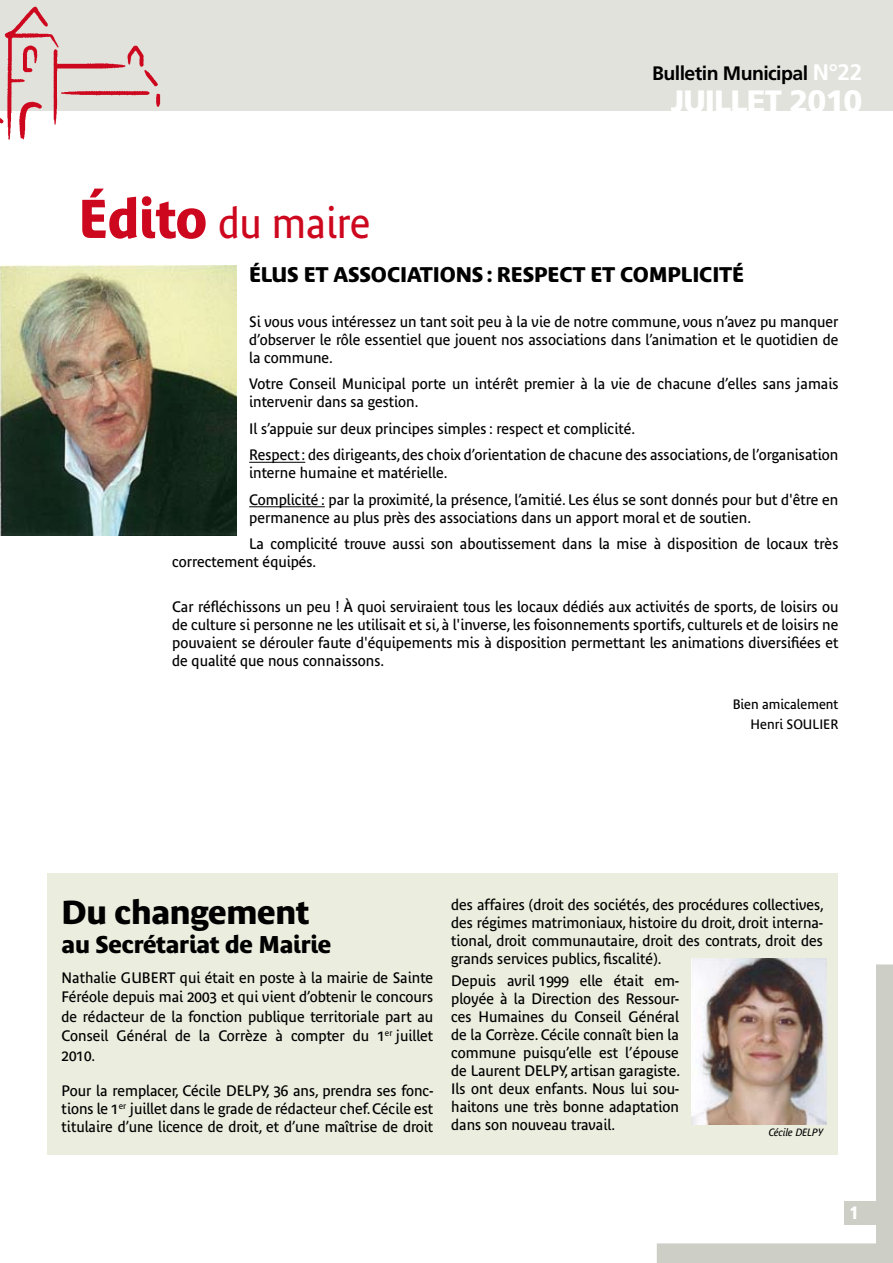
<style>
.page{position:relative;width:893px;height:1263px;background:#fff}
.page>*{position:absolute;margin:0;border:0;box-sizing:border-box;transform-origin:0 0}
.t1{font:42px "Bienvenue";color:#cd071e;scale:.95 1}
.t2{font:700 33px "Bienvenue";letter-spacing:-.01em;color:#000}
.t3{font:900 30.9px "Frutiger";letter-spacing:-.03em;color:#fff}
.t4{font:700 24px "Bienvenue";letter-spacing:-.01em;color:#000}
.t5{font:700 21px "Bienvenue";letter-spacing:-.01em;color:#000}
.t6{font:700 19.5px "Frutiger";letter-spacing:-.03em;color:#000}
.t7{font:900 condensed 18px "Frutiger";color:#fff}
.t8{font:15px/18px "Bienvenue";color:#000;text-align:justify}
.t9{font:13.5px/20.4px "Bienvenue";color:#000;text-align:right}
.t10{font:italic 10.5px "Bienvenue";color:#000}
.s1{font-size:22.5px;color:#fff}
.s2{font-weight:700;font-size:54px}
</style>
<div class="page">
<div style="left:47px;top:873px;width:791px;height:281px;background:#ebeddf"></div>
<div style="left:0;top:0;width:893px;height:111px;background:#e1e2dc"></div>
<img style="left:0;top:6px;width:161px;height:134px">
<svg style="left:657px;top:964px;width:236px;height:299px"></svg>
<hr style="left:249px;top:462px;width:56px;height:1px;background:#000">
<hr style="left:249px;top:506px;width:76px;height:1px;background:#000">
<img style="left:0;top:266px;width:236px;height:270px">
<img style="left:692px;top:959px;width:134px;height:166px">
<h3 class="t6" style="left:652px;top:62px;width:212px">Bulletin Municipal <span class="s1">N°22</span></h3>
<h1 class="t1" style="left:79px;top:199px;width:309px"><span class="s2">Édito</span> du maire</h1>
<h3 class="t3" style="left:671px;top:82px;width:193px">JUILLET 2010</h3>
<h3 class="t5" style="left:249px;top:262px;width:496px">ÉLUS ET ASSOCIATIONS : RESPECT ET COMPLICITÉ</h3>
<p class="t8" style="left:249px;top:312px;width:591px">Si vous vous intéressez un tant soit peu à la vie de notre commune, vous n’avez pu manquer d’observer le rôle essentiel que jouent nos associations dans l’animation et le quotidien de la commune.</p>
<p class="t8" style="left:249px;top:375px;width:591px">Votre Conseil Municipal porte un intérêt premier à la vie de chacune d’elles sans jamais intervenir dans sa gestion.</p>
<p class="t8" style="left:249px;top:415px;width:591px;line-height:26.5px">Il s’appuie sur deux principes simples : respect et complicité.<br>Respect: des dirigeants, des choix d’orientation de chacune des associations, de l’organisation</p>
<p class="t8" style="left:249px;top:460px;width:591px;line-height:26.5px">interne humaine et matérielle.<br>Complicité : par la proximité, la présence, l’amitié. Les élus se sont donnés pour but d'être en</p>
<p class="t8" style="left:249px;top:504px;width:591px;line-height:26.5px">permanence au plus près des associations dans un apport moral et de soutien.<br>La complicité trouve aussi son aboutissement dans la mise à disposition de locaux très</p>
<p class="t8" style="left:172px;top:553px;width:146px">correctement équipés.</p>
<p class="t8" style="left:172px;top:597px;width:668px">Car réfléchissons un peu ! À quoi serviraient tous les locaux dédiés aux activités de sports, de loisirs ou de culture si personne ne les utilisait et si, à l'inverse, les foisonnements sportifs, culturels et de loisirs ne pouvaient se dérouler faute d'équipements mis à disposition permettant les animations diversifiées et de qualité que nous connaissons.</p>
<p class="t9" style="left:733px;top:693px;width:107px">Bien amicalement<br>Henri SOULIER</p>
<h2 class="t2" style="left:62px;top:893px;width:249px">Du changement</h2>
<h3 class="t4" style="left:62px;top:930px;width:271px">au Secrétariat de Mairie</h3>
<p class="t8" style="left:62px;top:967px;width:373px;line-height:19.5px">Nathalie GUBERT qui était en poste à la mairie de Sainte Féréole depuis mai 2003 et qui vient d’obtenir le concours de rédacteur de la fonction publique territoriale part au Conseil Général de la Corrèze à compter du 1<sup>er</sup> juillet 2010.</p>
<p class="t8" style="left:62px;top:1082px;width:373px">Pour la remplacer, Cécile DELPY, 36 ans, prendra ses fonc&shy;tions le 1<sup>er</sup> juillet dans le grade de rédacteur chef. Cécile est titulaire d’une licence de droit, et d’une maîtrise de droit</p>
<p class="t8" style="left:451px;top:896px;width:374px">des affaires (droit des sociétés, des procédures collectives, des régimes matrimoniaux, histoire du droit, droit interna&shy;tional, droit communautaire, droit des contrats, droit des grands services publics, fiscalité).</p>
<p class="t8" style="left:451px;top:972px;width:230px">Depuis avril 1999 elle était em&shy;ployée à la Direction des Ressour&shy;ces Humaines du Conseil Général de la Corrèze. Cécile connaît bien la commune puisqu’elle est l’épouse de Laurent DELPY, artisan garagiste.<br>Ils ont deux enfants. Nous lui sou&shy;haitons une très bonne adaptation dans son nouveau travail.</p>
<p class="t10" style="left:769px;top:1127px;width:56px">Cécile DELPY</p>
<p class="t7" style="left:849px;top:1202px;width:11px">1</p>
</div>
